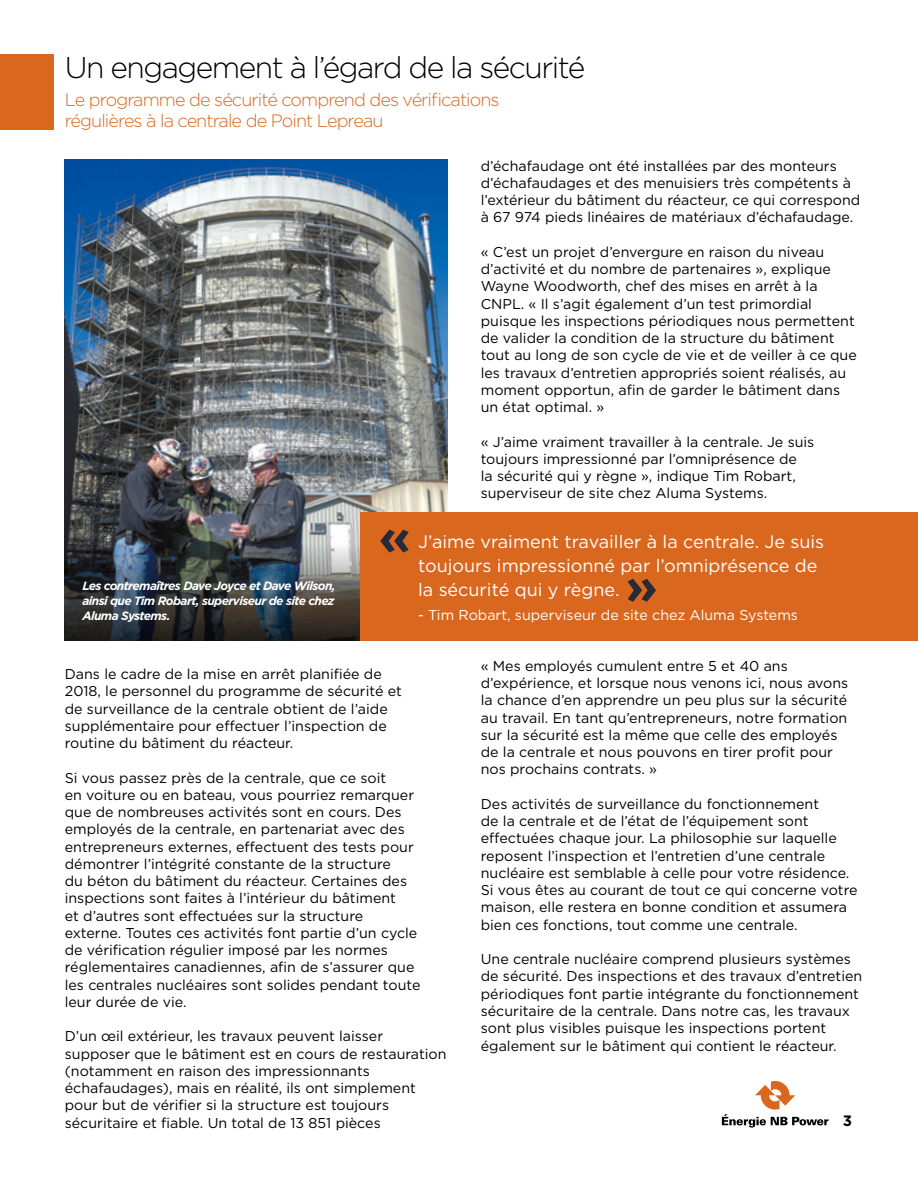
<style>
.page{position:relative;width:918px;height:1188px;background:#fff}
.page>*{position:absolute;margin:0;border:0;box-sizing:border-box;transform-origin:0 0}
.t1{font:700 51px "Gotham";color:#272b38}
.t2{font:300 30px "Gotham";letter-spacing:-.05em;color:#000}
.t3{font:18px/24px "Gotham";color:#fff}
.t4{font:300 18px/21px "Gotham";letter-spacing:-.05em;color:#d9671d}
.t5{font:700 15px "Gotham";color:#000}
.t6{font:14.25px/17.2px "Gotham";color:#000}
.t7{font:14.25px "Gotham";color:#fff}
.t8{font:italic 700 12px/15px "Gotham";letter-spacing:-.05em;color:#fff;text-align:justify}
</style>
<div class="page">
<svg style="left:722px;top:1081px;width:106px;height:47px"></svg>
<div style="left:0;top:54px;width:54px;height:75px;background:#d9671d"></div>
<img style="left:65px;top:159px;width:383px;height:384px">
<img style="left:65px;top:543px;width:296px;height:98px">
<div style="left:361px;top:512px;width:557px;height:129px;background:#d9671d"></div>
<h2 class="t2" style="left:65px;top:48px;width:522px">Un engagement à l’égard de la sécurité</h2>
<p class="t4" style="left:65px;top:88px;width:436px">Le programme de sécurité comprend des vérifications régulières à la centrale de Point Lepreau</p>
<p class="t8" style="left:82px;top:578px;width:255px">Les contremaîtres Dave Joyce et Dave Wilson, ainsi que Tim Robart, superviseur de site chez Aluma Systems.</p>
<p class="t6" style="left:481px;top:157px;width:381px">d’échafaudage ont été installées par des monteurs d’échafaudages et des menuisiers très compétents à l’extérieur du bâtiment du réacteur, ce qui correspond à 67 974 pieds linéaires de matériaux d’échafaudage.</p>
<p class="t6" style="left:481px;top:243px;width:378px">« C’est un projet d’envergure en raison du niveau d’activité et du nombre de partenaires », explique Wayne Woodworth, chef des mises en arrêt à la CNPL. « Il s’agit également d’un test primordial puisque les inspections périodiques nous permettent de valider la condition de la structure du bâtiment tout au long de son cycle de vie et de veiller à ce que les travaux d’entretien appropriés soient réalisés, au moment opportun, afin de garder le bâtiment dans un état optimal. »</p>
<p class="t6" style="left:481px;top:433px;width:335px">« J’aime vraiment travailler à la centrale. Je suis toujours impressionné par l’omniprésence de<br>la sécurité qui y règne », indique Tim Robart, superviseur de site chez Aluma Systems.</p>
<h1 class="t1" style="left:378px;top:503px;width:34px">«</h1>
<p class="t3" style="left:418px;top:529px;width:408px">J’aime vraiment travailler à la centrale. Je suis toujours impressionné par l’omniprésence de la sécurité qui y règne.</p>
<p class="t7" style="left:418px;top:605px;width:381px">- Tim Robart, superviseur de site chez Aluma Systems</p>
<h1 class="t1" style="left:658px;top:628px;width:34px;rotate:-180deg">«</h1>
<p class="t6" style="left:65px;top:665px;width:339px">Dans le cadre de la mise en arrêt planifiée de 2018, le personnel du programme de sécurité et de surveillance de la centrale obtient de l’aide supplémentaire pour effectuer l’inspection de routine du bâtiment du réacteur.</p>
<p class="t6" style="left:65px;top:769px;width:357px">Si vous passez près de la centrale, que ce soit<br>en voiture ou en bateau, vous pourriez remarquer que de nombreuses activités sont en cours. Des employés de la centrale, en partenariat avec des entrepreneurs externes, effectuent des tests pour démontrer l’intégrité constante de la structure<br>du béton du bâtiment du réacteur. Certaines des inspections sont faites à l’intérieur du bâtiment<br>et d’autres sont effectuées sur la structure externe. Toutes ces activités font partie d’un cycle de vérification régulier imposé par les normes réglementaires canadiennes, afin de s’assurer que les centrales nucléaires sont solides pendant toute leur durée de vie.</p>
<p class="t6" style="left:65px;top:1027px;width:383px">D’un œil extérieur, les travaux peuvent laisser supposer que le bâtiment est en cours de restauration (notamment en raison des impressionnants échafaudages), mais en réalité, ils ont simplement pour but de vérifier si la structure est toujours sécuritaire et fiable. Un total de 13 851 pièces</p>
<p class="t6" style="left:481px;top:657px;width:369px">« Mes employés cumulent entre 5 et 40 ans d’expérience, et lorsque nous venons ici, nous avons la chance d’en apprendre un peu plus sur la sécurité au travail. En tant qu’entrepreneurs, notre formation sur la sécurité est la même que celle des employés de la centrale et nous pouvons en tirer profit pour nos prochains contrats. »</p>
<p class="t6" style="left:481px;top:795px;width:378px">Des activités de surveillance du fonctionnement<br>de la centrale et de l’état de l’équipement sont effectuées chaque jour. La philosophie sur laquelle reposent l’inspection et l’entretien d’une centrale nucléaire est semblable à celle pour votre résidence.<br>Si vous êtes au courant de tout ce qui concerne votre maison, elle restera en bonne condition et assumera bien ces fonctions, tout comme une centrale.</p>
<p class="t6" style="left:481px;top:950px;width:383px">Une centrale nucléaire comprend plusieurs systèmes de sécurité. Des inspections et des travaux d’entretien périodiques font partie intégrante du fonctionnement sécuritaire de la centrale. Dans notre cas, les travaux sont plus visibles puisque les inspections portent également sur le bâtiment qui contient le réacteur.</p>
<p class="t5" style="left:843px;top:1111px;width:11px">3</p>
</div>
